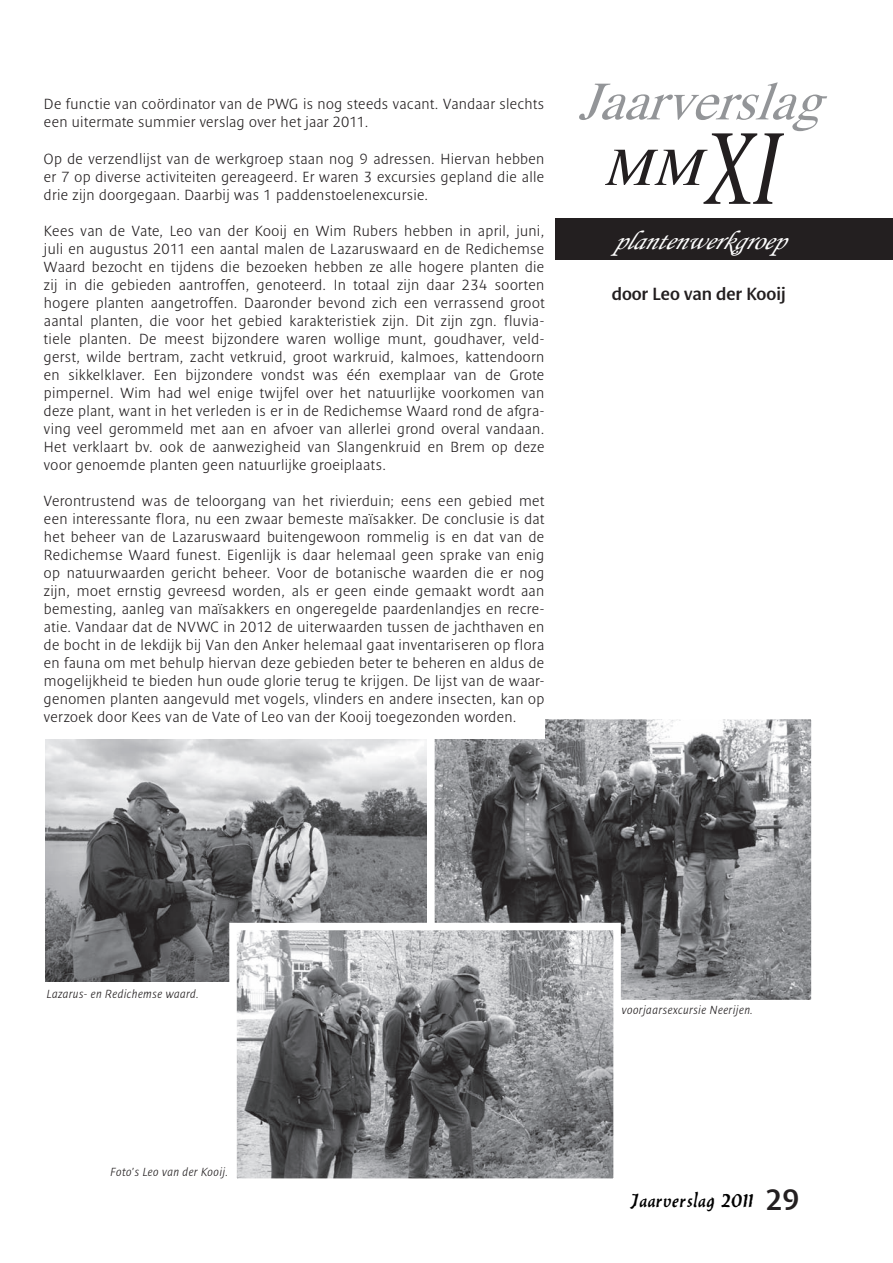
<style>
.page{position:relative;width:893px;height:1263px;background:#fff}
.page>*{position:absolute;margin:0;border:0;box-sizing:border-box;transform-origin:0 0}
.t1{font:italic 54px/65.6px "Times";color:#939598}
.t2{font:italic 27px "Monotype Corsiva";color:#fff}
.t3{font:21px "Balthazar";color:#000}
.t4{font:18px "Denda New";color:#231f20}
.t5{font:300 15px/18px "Denda New";letter-spacing:.025em;color:#231f20;text-align:justify}
.t6{font:italic 300 12px "Denda New";letter-spacing:.035em;color:#231f20}
.s1{color:#231f20}
.s2{font-size:108px;color:#231f20}
.s3{font-family:"Denda New";font-size:30px;color:#231f20}
</style>
<div class="page">
<img style="left:436px;top:721px;width:374px;height:277px">
<div style="left:427px;top:712px;width:392px;height:295px;border:8px solid #fff"></div>
<div style="left:556px;top:218px;width:337px;height:42px;background:#231f20"></div>
<img style="left:45px;top:739px;width:382px;height:242px">
<img style="left:238px;top:932px;width:374px;height:245px">
<div style="left:229px;top:923px;width:392px;height:263px;border:8px solid #fff"></div>
<div style="left:44px;top:98px;width:500px;height:640px;background:#fff"></div>
<p class="t5" style="left:44px;top:96px;width:502px">De functie van coördinator van de PWG is nog steeds vacant. Vandaar slechts een uitermate summier verslag over het jaar 2011.</p>
<p class="t5" style="left:44px;top:150px;width:502px">Op de verzendlijst van de werkgroep staan nog 9 adressen. Hiervan hebben er 7 op diverse activiteiten gereageerd. Er waren 3 excursies gepland die alle drie zijn doorgegaan. Daarbij was 1 paddenstoelenexcursie.</p>
<p class="t5" style="left:44px;top:222px;width:502px">Kees van de Vate, Leo van der Kooij en Wim Rubers hebben in april, juni, juli en augustus 2011 een aantal malen de Lazaruswaard en de Redichemse Waard bezocht en tijdens die bezoeken hebben ze alle hogere planten die zij in die gebieden aantroffen, genoteerd. In totaal zijn daar 234 soorten hogere planten aangetroffen. Daaronder bevond zich een verrassend groot aantal planten, die voor het gebied karakteristiek zijn. Dit zijn zgn. fluvia&shy;tiele planten. De meest bijzondere waren wollige munt, goudhaver, veld&shy;gerst, wilde bertram, zacht vetkruid, groot warkruid, kalmoes, kattendoorn en sikkelklaver. Een bijzondere vondst was één exemplaar van de Grote pimpernel. Wim had wel enige twijfel over het natuurlijke voorkomen van deze plant, want in het verleden is er in de Redichemse Waard rond de afgra&shy;ving veel gerommeld met aan en afvoer van allerlei grond overal vandaan.<br>Het verklaart bv. ook de aanwezigheid van Slangenkruid en Brem op deze voor genoemde planten geen natuurlijke groeiplaats.</p>
<p class="t5" style="left:44px;top:492px;width:502px">Verontrustend was de teloorgang van het rivierduin; eens een gebied met een interessante flora, nu een zwaar bemeste maïsakker. De conclusie is dat het beheer van de Lazaruswaard buitengewoon rommelig is en dat van de Redichemse Waard funest. Eigenlijk is daar helemaal geen sprake van enig op natuurwaarden gericht beheer. Voor de botanische waarden die er nog zijn, moet ernstig gevreesd worden, als er geen einde gemaakt wordt aan bemesting, aanleg van maïsakkers en ongeregelde paardenlandjes en recre&shy;atie. Vandaar dat de NVWC in 2012 de uiterwaarden tussen de jachthaven en de bocht in de lekdijk bij Van den Anker helemaal gaat inventariseren op flora en fauna om met behulp hiervan deze gebieden beter te beheren en aldus de mogelijkheid te bieden hun oude glorie terug te krijgen. De lijst van de waar&shy;genomen planten aangevuld met vogels, vlinders en andere insecten, kan op verzoek door Kees van de Vate of Leo van der Kooij toegezonden worden.</p>
<h1 class="t1" style="left:606px;top:64px;width:250px;text-indent:-28px">Jaarverslag<br><span class="s1">MM</span><span class="s2">XI</span></h1>
<h2 class="t2" style="left:613px;top:224px;width:172px">plantenwerkgroep</h2>
<p class="t4" style="left:612px;top:284px;width:175px">door Leo van der Kooij</p>
<p class="t6" style="left:47px;top:987px;width:154px">Lazarus- en Redichemse waard.</p>
<p class="t6" style="left:111px;top:1165px;width:119px">Foto's Leo van der Kooij.</p>
<p class="t6" style="left:622px;top:1004px;width:133px">voorjaarsexcursie Neerijen.</p>
<h3 class="t3" style="left:629px;top:1186px;width:172px">Jaarverslag 2011 <span class="s3">29</span></h3>
</div>
